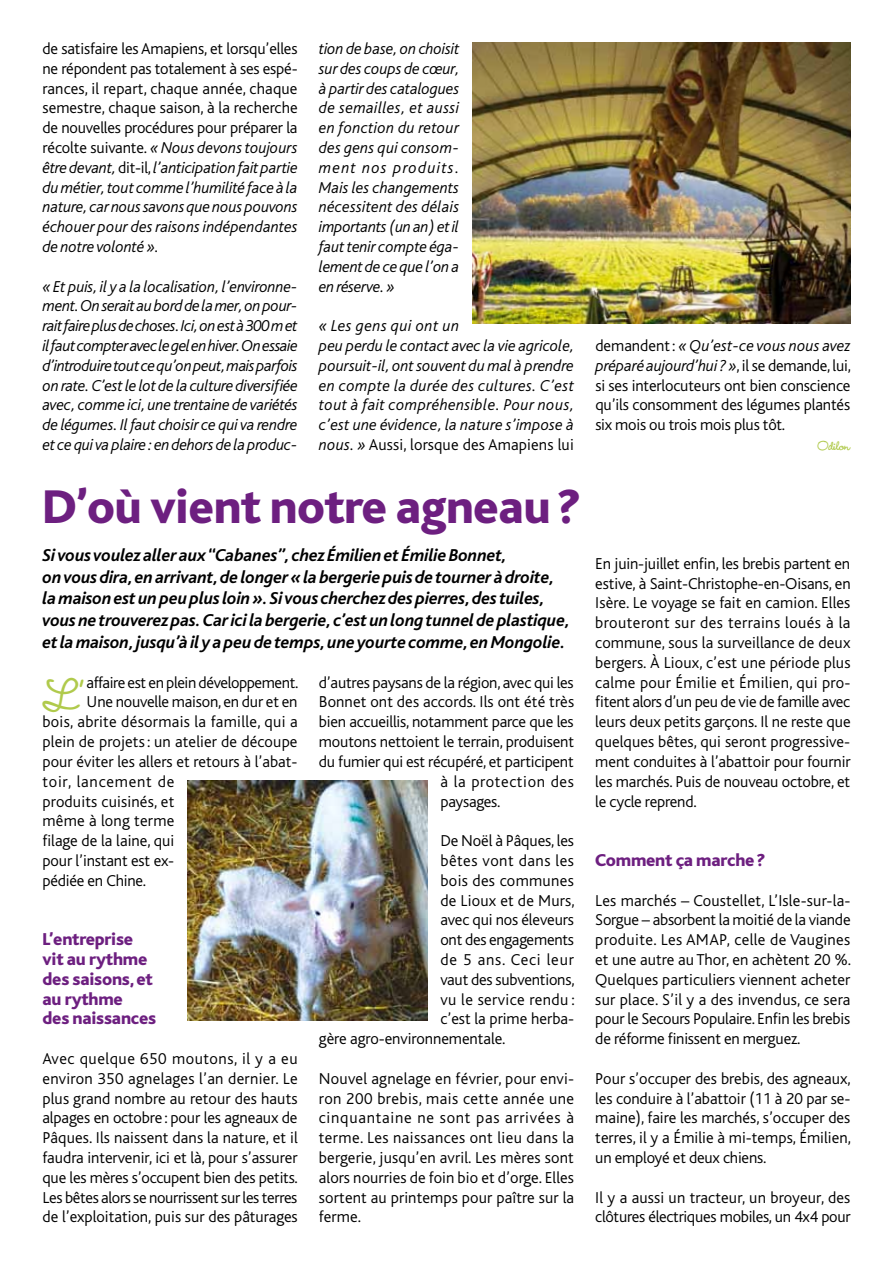
<style>
.page{position:relative;width:893px;height:1263px;background:#fff}
.page>*{position:absolute;margin:0;border:0;box-sizing:border-box;transform-origin:0 0}
.t1{font:800 49.5px "Bliss";letter-spacing:-.01em;color:#6d1f80}
.t2{font:700 48.75px "Wendy";color:#b0ca4c}
.t3{font:italic 700 18px/21.6px "Bliss";letter-spacing:-.01em;color:#000}
.t4{font:800 18px/19.8px "Bliss";letter-spacing:-.01em;color:#6d1f80}
.t5{font:300 16.5px/19.8px "Bliss";letter-spacing:-.01em;color:#000;text-align:justify}
.t6{font:italic 300 16.5px/19.8px "Bliss";letter-spacing:-.005em;color:#000;text-align:justify}
.t7{font:300 16.5px "Bliss";letter-spacing:.01em;color:#000}
.t8{font:300 16.5px "Bliss";letter-spacing:.02em;color:#000}
.t9{font:300 16.5px "Bliss";letter-spacing:.025em;color:#000}
.t10{font:300 16.5px "Bliss";letter-spacing:.045em;color:#000}
.t11{font:300 16.5px "Bliss";letter-spacing:.04em;color:#000}
.t12{font:300 16.5px "Bliss";letter-spacing:.03em;color:#000}
.t13{font:300 16.5px "Bliss";letter-spacing:.05em;color:#000}
.t14{font:300 16.5px "Bliss";letter-spacing:.015em;color:#000}
.t15{font:700 16.5px "Wendy";letter-spacing:-.015em;color:#b0ca4c}
.s1{font-style:italic}
.s2{font-style:normal}
</style>
<div class="page">
<img style="left:187px;top:780px;width:241px;height:241px">
<img style="left:472px;top:43px;width:378px;height:280px">
<p class="t5" style="left:43px;top:39px;width:257px">de satisfaire les Amapiens, et lorsqu’elles ne répondent pas totalement à ses espé&shy;rances, il repart, chaque année, chaque semestre, chaque saison, à la recherche de nouvelles procédures pour préparer la récolte suivante. <span class="s1">« Nous devons toujours être devant,</span> dit-il, <span class="s1">l’anticipation fait partie du métier, tout comme l’humilité face à la nature, car nous savons que nous pouvons échouer pour des raisons indépendantes de notre volonté ».</span></p>
<p class="t6" style="left:43px;top:277px;width:257px">« Et puis, il y a la localisation, l’environne&shy;ment. On serait au bord de la mer, on pour&shy;rait faire plus de choses. Ici, on est à 300m et il faut compter avec le gel en hiver. On essaie d’introduire tout ce qu’on peut, mais parfois on rate. C’est le lot de la culture diversifiée avec, comme ici, une trentaine de variétés de légumes. Il faut choisir ce qui va rendre et ce qui va plaire: en dehors de la produc-</p>
<p class="t6" style="left:319px;top:39px;width:142px">tion de base, on choisit sur des coups de cœur, à partir des catalogues de semailles, et aussi en fonction du retour des gens qui consom&shy;ment nos produits.<br>Mais les changements nécessitent des délais importants (un an) et il faut tenir compte éga&shy;lement de ce que l’on a en réserve.»</p>
<p class="t6" style="left:319px;top:316px;width:257px;text-align:left">« Les gens qui ont un<br>peu perdu le contact avec la vie agricole, poursuit-il, ont souvent du mal à prendre en compte la durée des cultures. C’est tout à fait compréhensible. Pour nous, c’est une évidence, la nature s’impose à nous. » <span class="s2">Aussi, lorsque des Amapiens lui</span></p>
<h1 class="t1" style="left:43px;top:481px;width:539px">D’où vient notre agneau?</h1>
<p class="t3" style="left:43px;top:545px;width:529px">Si vous voulez aller aux “Cabanes”, chez Émilien et Émilie Bonnet,<br>on vous dira, en arrivant, de longer «la bergerie puis de tourner à droite, la maison est un peu plus loin». Si vous cherchez des pierres, des tuiles, vous ne trouverez pas. Car ici la bergerie, c’est un long tunnel de plastique, et la maison, jusqu’à il y a peu de temps, une yourte comme, en Mongolie.</p>
<h2 class="t2" style="left:43px;top:667px;width:42px">L’</h2>
<p class="t5" style="left:87px;top:673px;width:213px">affaire est en plein développement.</p>
<p class="t5" style="left:319px;top:673px;width:256px">d’autres paysans de la région, avec qui les</p>
<p class="t5" style="left:319px;top:692px;width:257px">Bonnet ont des accords. Ils ont été très</p>
<p class="t5" style="left:319px;top:712px;width:256px">bien accueillis, notamment parce que les</p>
<p class="t5" style="left:319px;top:732px;width:257px">moutons nettoient le terrain, produisent</p>
<p class="t5" style="left:319px;top:752px;width:256px">du fumier qui est récupéré, et participent</p>
<p class="t11" style="left:440px;top:772px;width:135px">à la protection des</p>
<p class="t5" style="left:440px;top:791px;width:61px">paysages.</p>
<p class="t5" style="left:440px;top:831px;width:135px">De Noël à Pâques, les</p>
<p class="t12" style="left:440px;top:852px;width:135px">bêtes vont dans les</p>
<p class="t8" style="left:440px;top:871px;width:135px">bois des communes</p>
<p class="t7" style="left:440px;top:891px;width:136px">de Lioux et de Murs,</p>
<p class="t5" style="left:440px;top:910px;width:135px">avec qui nos éleveurs</p>
<p class="t5" style="left:440px;top:930px;width:135px">ont des engagements</p>
<p class="t13" style="left:440px;top:951px;width:135px">de 5 ans. Ceci leur</p>
<p class="t5" style="left:440px;top:970px;width:136px">vaut des subventions,</p>
<p class="t9" style="left:440px;top:990px;width:136px">vu le service rendu :</p>
<p class="t5" style="left:440px;top:1009px;width:135px">c’est la prime herba-</p>
<p class="t5" style="left:319px;top:1029px;width:188px">gère agro-environnementale.</p>
<p class="t5" style="left:319px;top:1069px;width:257px">Nouvel agnelage en février, pour envi&shy;ron 200 brebis, mais cette année une cinquantaine ne sont pas arrivées à terme. Les naissances ont lieu dans la bergerie, jusqu’en avril. Les mères sont alors nourries de foin bio et d’orge. Elles sortent au printemps pour paître sur la ferme.</p>
<p class="t5" style="left:87px;top:692px;width:212px">Une nouvelle maison, en dur et en</p>
<p class="t8" style="left:43px;top:713px;width:257px">bois, abrite désormais la famille, qui a</p>
<p class="t7" style="left:43px;top:733px;width:257px">plein de projets: un atelier de découpe</p>
<p class="t5" style="left:43px;top:752px;width:256px">pour éviter les allers et retours à l’abat-</p>
<p class="t10" style="left:43px;top:772px;width:133px">toir, lancement de</p>
<p class="t7" style="left:43px;top:792px;width:133px">produits cuisinés, et</p>
<p class="t14" style="left:43px;top:812px;width:133px">même à long terme</p>
<p class="t5" style="left:43px;top:831px;width:133px">filage de la laine, qui</p>
<p class="t5" style="left:43px;top:851px;width:133px">pour l’instant est ex-</p>
<p class="t5" style="left:43px;top:871px;width:105px">pédiée en Chine.</p>
<p class="t4" style="left:43px;top:930px;width:115px">L’entreprise vit au rythme des saisons, et au rythme<br>des naissances</p>
<p class="t5" style="left:43px;top:1049px;width:257px">Avec quelque 650 moutons, il y a eu environ 350 agnelages l’an dernier. Le plus grand nombre au retour des hauts alpages en octobre : pour les agneaux de Pâques. Ils naissent dans la nature, et il faudra intervenir, ici et là, pour s’assurer que les mères s’occupent bien des petits.<br>Les bêtes alors se nourrissent sur les terres de l’exploitation, puis sur des pâturages</p>
<p class="t5" style="left:595px;top:336px;width:257px">demandent: <span class="s1">« Qu’est-ce vous nous avez préparé aujourd’hui?»</span>, il se demande, lui, si ses interlocuteurs ont bien conscience qu’ils consomment des légumes plantés six mois ou trois mois plus tôt.</p>
<p class="t15" style="left:818px;top:436px;width:34px">Odilon</p>
<p class="t5" style="left:595px;top:554px;width:257px">En juin-juillet enfin, les brebis partent en estive, à Saint-Christophe-en-Oisans, en Isère. Le voyage se fait en camion. Elles brouteront sur des terrains loués à la commune, sous la surveillance de deux bergers. À Lioux, c’est une période plus calme pour Émilie et Émilien, qui pro&shy;fitent alors d’un peu de vie de famille avec leurs deux petits garçons. Il ne reste que quelques bêtes, qui seront progressive&shy;ment conduites à l’abattoir pour fournir les marchés. Puis de nouveau octobre, et le cycle reprend.</p>
<p class="t4" style="left:595px;top:850px;width:171px">Comment ça marche?</p>
<p class="t5" style="left:595px;top:890px;width:257px">Les marchés – Coustellet, L’Isle-sur-la-Sorgue – absorbent la moitié de la viande produite. Les AMAP, celle de Vaugines et une autre au Thor, en achètent 20 %.<br>Quelques particuliers viennent acheter sur place. S’il y a des invendus, ce sera pour le Secours Populaire. Enfin les brebis de réforme finissent en merguez.</p>
<p class="t5" style="left:595px;top:1069px;width:257px">Pour s’occuper des brebis, des agneaux, les conduire à l’abattoir (11 à 20 par se&shy;maine), faire les marchés, s’occuper des terres, il y a Émilie à mi-temps, Émilien, un employé et deux chiens.</p>
<p class="t5" style="left:595px;top:1187px;width:257px">Il y a aussi un tracteur, un broyeur, des clôtures électriques mobiles, un 4x4 pour</p>
</div>
